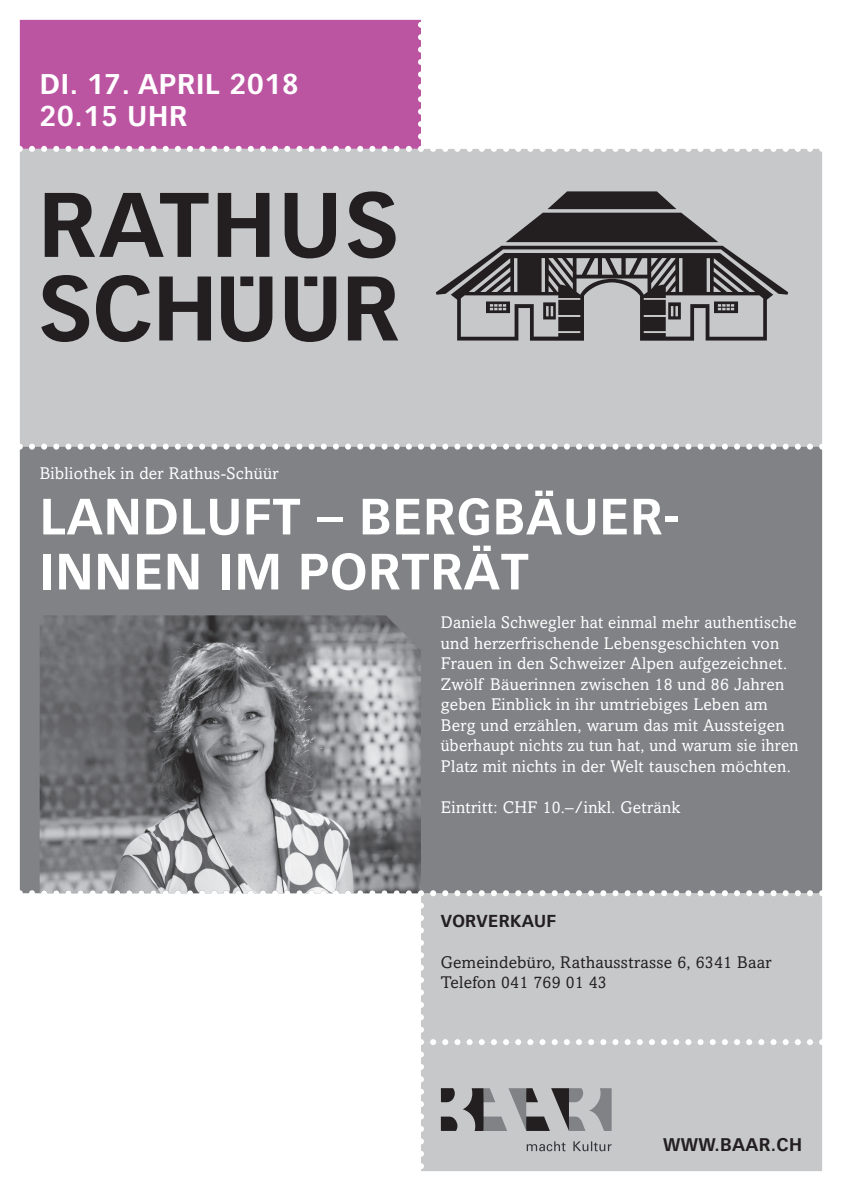
<style>
.page{position:relative;width:842px;height:1191px;background:#fff}
.page>*{position:absolute;margin:0;border:0;box-sizing:border-box;transform-origin:0 0}
.t1{font:700 50px/55px "Vectora LH";letter-spacing:.02em;color:#fff}
.t2{font:700 28px/32px "Vectora LH";letter-spacing:.03em;color:#fff}
.t3{font:700 18px "Vectora LH";letter-spacing:.02em;color:#231f20}
.t4{font:17px/20.5px "Amasis";letter-spacing:.02em;color:#fff}
.t5{font:17px/20.5px "Amasis";letter-spacing:.02em;color:#231f20}
.t6{font:700 17px "Vectora LH";letter-spacing:.02em;color:#231f20}
</style>
<div class="page">
<div style="left:20px;top:20px;width:401px;height:129px;background:#bc55a1"></div>
<div style="left:20px;top:149px;width:802px;height:297px;background:#c7c8ca"></div>
<div style="left:421px;top:893px;width:401px;height:149px;background:#c7c8ca"></div>
<div style="left:20px;top:446px;width:802px;height:447px;background:#808285"></div>
<div style="left:421px;top:1042px;width:401px;height:129px;background:#c7c8ca"></div>
<svg style="left:41px;top:191px;width:747px;height:151px;background:#888789"></svg>
<svg style="left:441px;top:1088px;width:14px;height:14px"></svg>
<svg style="left:441px;top:1116px;width:16px;height:15px"></svg>
<svg style="left:463px;top:1088px;width:149px;height:43px;background:#919294"></svg>
<svg style="left:527px;top:1141px;width:85px;height:10px"></svg>
<img style="left:40px;top:615px;width:381px;height:278px">
<h2 class="t2" style="left:40px;top:68px;width:260px">DI. 17. APRIL 2018<br>20.15 UHR</h2>
<p class="t4" style="left:40px;top:463px;width:240px">Bibliothek in der Rathus-Schüür</p>
<h1 class="t1" style="left:40px;top:489px;width:641px">LANDLUFT – BERGBÄUER-<br>INNEN IM PORTRÄT</h1>
<p class="t4" style="left:441px;top:612px;width:359px">Daniela Schwegler hat einmal mehr authentische und herzerfrischende Lebensgeschichten von Frauen in den Schweizer Alpen aufgezeichnet.<br>Zwölf Bäuerinnen zwischen 18 und 86 Jahren geben Einblick in ihr umtriebiges Leben am Berg und erzählen, warum das mit Aussteigen überhaupt nichts zu tun hat, und warum sie ihren Platz mit nichts in der Welt tauschen möchten.</p>
<p class="t4" style="left:441px;top:797px;width:241px">Eintritt: CHF 10.–/inkl. Getränk</p>
<p class="t6" style="left:441px;top:910px;width:117px">VORVERKAUF</p>
<p class="t5" style="left:441px;top:951px;width:332px">Gemeindebüro, Rathausstrasse 6, 6341 Baar<br>Telefon 041 769 01 43</p>
<p class="t3" style="left:663px;top:1134px;width:141px">WWW.BAAR.CH</p>
</div>
